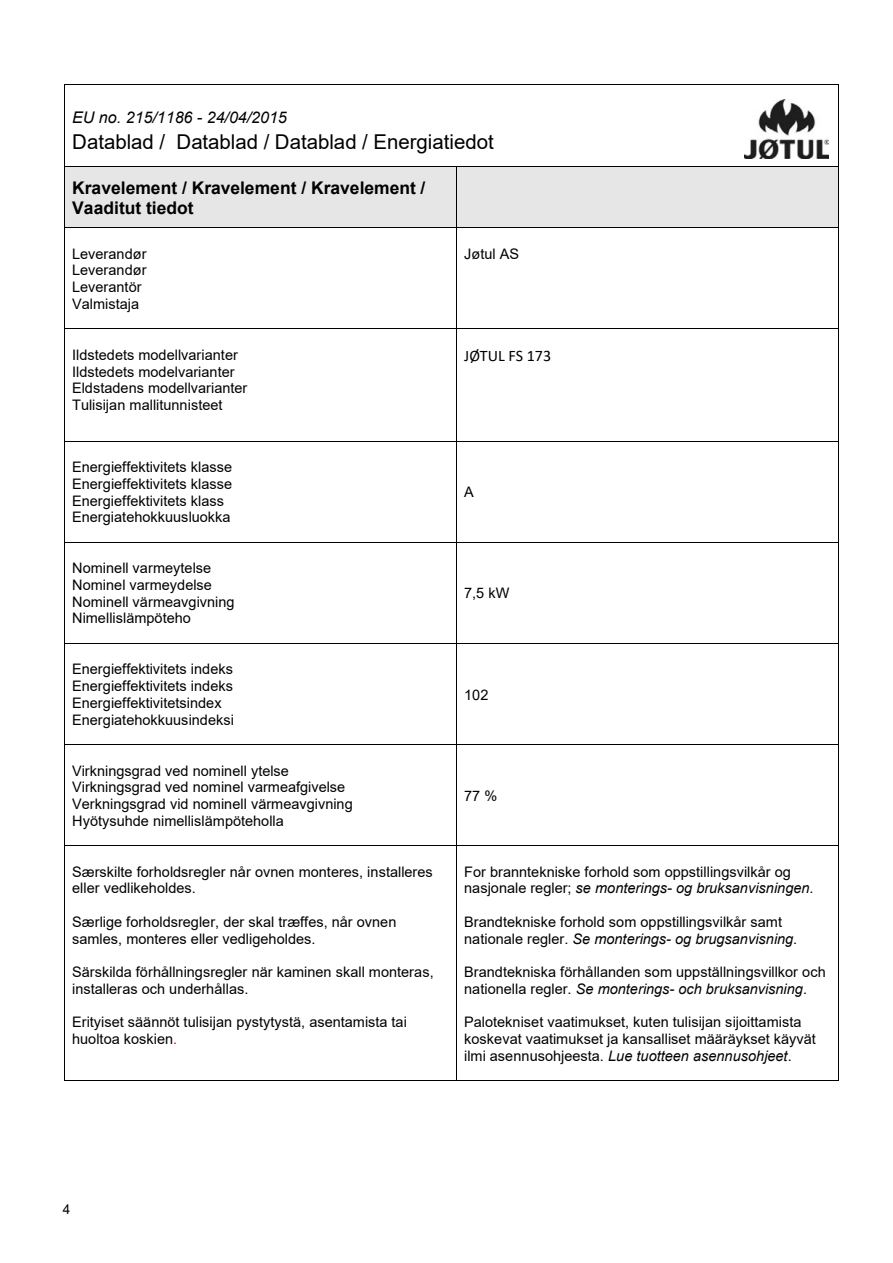
<style>
.page{position:relative;width:893px;height:1263px;background:#fff}
.page>*{position:absolute;margin:0;border:0;box-sizing:border-box;transform-origin:0 0}
.t1{font:20.4px "Arial";color:#000}
.t2{font:700 17.4px/20.1px "Arial";color:#000}
.t3{font:italic 16.05px "Arial";color:#000}
.t4{font:16.05px "Calibri";color:#000}
.t5{font:14.55px/16.8px "Arial";color:#000}
.t6{font:13.5px "Arial";color:#000}
.s1{color:#f00}
.s2{font-style:italic}
</style>
<div class="page">
<hr style="left:65px;top:84px;width:773px;height:1px;background:#000">
<hr style="left:64px;top:85px;width:1px;height:82px;background:#000">
<hr style="left:838px;top:85px;width:1px;height:82px;background:#000">
<div style="left:65px;top:167px;width:391px;height:61px;background:#e7e6e6"></div>
<div style="left:457px;top:167px;width:381px;height:61px;background:#e7e6e6"></div>
<hr style="left:65px;top:167px;width:391px;height:1px;background:#000">
<hr style="left:457px;top:167px;width:381px;height:1px;background:#000">
<hr style="left:64px;top:167px;width:1px;height:61px;background:#000">
<hr style="left:456px;top:167px;width:1px;height:61px;background:#000">
<hr style="left:838px;top:167px;width:1px;height:61px;background:#000">
<hr style="left:65px;top:228px;width:391px;height:1px;background:#000">
<hr style="left:457px;top:228px;width:381px;height:1px;background:#000">
<hr style="left:64px;top:228px;width:1px;height:101px;background:#000">
<hr style="left:456px;top:228px;width:1px;height:101px;background:#000">
<hr style="left:838px;top:228px;width:1px;height:101px;background:#000">
<hr style="left:65px;top:329px;width:391px;height:1px;background:#000">
<hr style="left:457px;top:329px;width:381px;height:1px;background:#000">
<hr style="left:64px;top:329px;width:1px;height:112px;background:#000">
<hr style="left:456px;top:329px;width:1px;height:112px;background:#000">
<hr style="left:838px;top:329px;width:1px;height:112px;background:#000">
<hr style="left:65px;top:441px;width:391px;height:1px;background:#000">
<hr style="left:457px;top:441px;width:381px;height:1px;background:#000">
<hr style="left:64px;top:442px;width:1px;height:100px;background:#000">
<hr style="left:456px;top:442px;width:1px;height:100px;background:#000">
<hr style="left:838px;top:442px;width:1px;height:100px;background:#000">
<hr style="left:65px;top:542px;width:391px;height:1px;background:#000">
<hr style="left:457px;top:542px;width:381px;height:1px;background:#000">
<hr style="left:64px;top:543px;width:1px;height:100px;background:#000">
<hr style="left:456px;top:543px;width:1px;height:100px;background:#000">
<hr style="left:838px;top:543px;width:1px;height:100px;background:#000">
<hr style="left:65px;top:643px;width:391px;height:1px;background:#000">
<hr style="left:457px;top:643px;width:381px;height:1px;background:#000">
<hr style="left:64px;top:644px;width:1px;height:100px;background:#000">
<hr style="left:456px;top:644px;width:1px;height:100px;background:#000">
<hr style="left:838px;top:644px;width:1px;height:100px;background:#000">
<hr style="left:65px;top:744px;width:391px;height:1px;background:#000">
<hr style="left:457px;top:744px;width:381px;height:1px;background:#000">
<hr style="left:64px;top:745px;width:1px;height:100px;background:#000">
<hr style="left:456px;top:745px;width:1px;height:100px;background:#000">
<hr style="left:838px;top:745px;width:1px;height:100px;background:#000">
<hr style="left:65px;top:845px;width:391px;height:1px;background:#000">
<hr style="left:457px;top:845px;width:381px;height:1px;background:#000">
<hr style="left:64px;top:846px;width:1px;height:234px;background:#000">
<hr style="left:65px;top:1080px;width:391px;height:1px;background:#000">
<hr style="left:456px;top:846px;width:1px;height:234px;background:#000">
<hr style="left:457px;top:1080px;width:381px;height:1px;background:#000">
<hr style="left:838px;top:846px;width:1px;height:234px;background:#000">
<img style="left:744px;top:100px;width:84px;height:59px">
<p class="t3" style="left:72px;top:107px;width:216px">EU no. 215/1186 - 24/04/2015</p>
<h1 class="t1" style="left:72px;top:128px;width:423px">Datablad / Datablad / Datablad / Energiatiedot</h1>
<p class="t2" style="left:72px;top:178px;width:355px">Kravelement / Kravelement / Kravelement /<br>Vaaditut tiedot</p>
<p class="t5" style="left:72px;top:245px;width:76px">Leverandør<br>Leverandør<br>Leverantör<br>Valmistaja</p>
<p class="t5" style="left:464px;top:245px;width:56px">Jøtul AS</p>
<p class="t5" style="left:72px;top:346px;width:177px">Ildstedets modellvarianter<br>Ildstedets modelvarianter<br>Eldstadens modellvarianter<br>Tulisijan mallitunnisteet</p>
<p class="t4" style="left:464px;top:345px;width:88px">JØTUL FS 173</p>
<p class="t5" style="left:72px;top:459px;width:161px">Energieffektivitets klasse<br>Energieffektivitets klasse<br>Energieffektivitets klass<br>Energiatehokkuusluokka</p>
<p class="t5" style="left:72px;top:560px;width:164px">Nominell varmeytelse<br>Nominel varmeydelse<br>Nominell värmeavgivning<br>Nimellislämpöteho</p>
<p class="t5" style="left:72px;top:661px;width:163px">Energieffektivitets indeks<br>Energieffektivitets indeks<br>Energieffektivitetsindex<br>Energiatehokkuusindeksi</p>
<p class="t5" style="left:72px;top:762px;width:282px">Virkningsgrad ved nominell ytelse Virkningsgrad ved nominel varmeafgivelse Verkningsgrad vid nominell värmeavgivning Hyötysuhde nimellislämpöteholla</p>
<p class="t5" style="left:72px;top:863px;width:362px">Særskilte forholdsregler når ovnen monteres, installeres eller vedlikeholdes.</p>
<p class="t5" style="left:72px;top:913px;width:326px">Særlige forholdsregler, der skal træffes, når ovnen samles, monteres eller vedligeholdes.</p>
<p class="t5" style="left:72px;top:963px;width:363px">Särskilda förhållningsregler när kaminen skall monteras, installeras och underhållas.</p>
<p class="t5" style="left:72px;top:1014px;width:336px">Erityiset säännöt tulisijan pystytystä, asentamista tai huoltoa koskien<span class="s1">.</span></p>
<p class="t5" style="left:464px;top:484px;width:11px">A</p>
<p class="t5" style="left:464px;top:585px;width:47px">7,5 kW</p>
<p class="t5" style="left:464px;top:686px;width:26px">102</p>
<p class="t5" style="left:464px;top:787px;width:34px">77 %</p>
<p class="t5" style="left:464px;top:863px;width:351px">For branntekniske forhold som oppstillingsvilkår og nasjonale regler; <span class="s2">se monterings- og bruksanvisningen</span>.</p>
<p class="t5" style="left:464px;top:913px;width:334px">Brandtekniske forhold som oppstillingsvilkår samt nationale regler. <span class="s2">Se monterings- og brugsanvisning</span>.</p>
<p class="t5" style="left:464px;top:963px;width:363px">Brandtekniska förhållanden som uppställningsvillkor och nationella regler. <span class="s2">Se monterings- och bruksanvisning</span>.</p>
<p class="t5" style="left:464px;top:1014px;width:353px">Palotekniset vaatimukset, kuten tulisijan sijoittamista koskevat vaatimukset ja kansalliset määräykset käyvät ilmi asennusohjeesta. <span class="s2">Lue tuotteen asennusohjeet</span>.</p>
<p class="t6" style="left:63px;top:1199px;width:9px">4</p>
</div>
